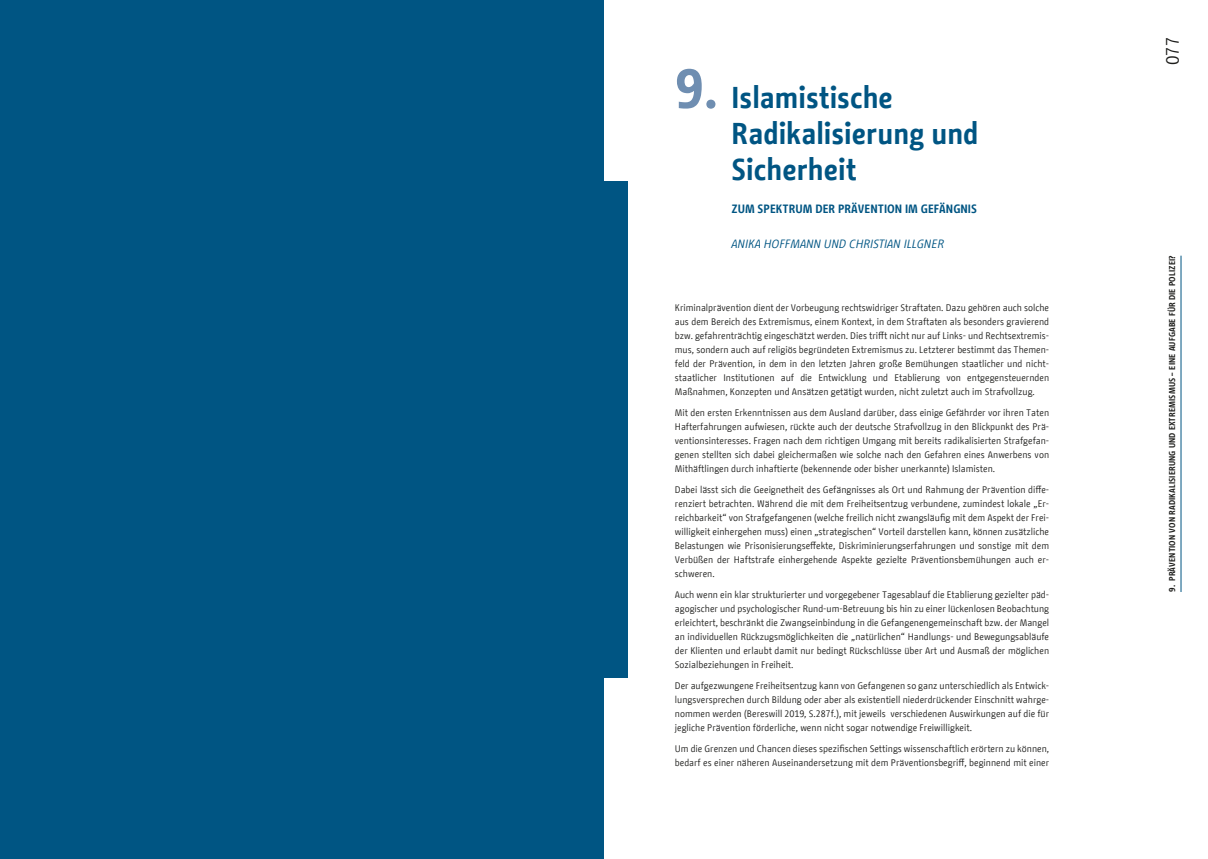
<style>
.page{position:relative;width:1208px;height:859px;background:#fff}
.page>*{position:absolute;margin:0;border:0;box-sizing:border-box;transform-origin:0 0}
._002_Überschrift_Inh{font:700 30px "BMF Change";color:#005583}
.t1{font:18px "BMF Change";color:#1d1d1b}
._002_Überschrift_2_G{font:700 12px "BMF Change";color:#005583}
._002_Überschrift_2_G-2{font:italic 12px "BMF Change";color:#005583}
._002_Fliesstext_9_5{font:9.5px/14px "BMF Change";color:#1d1d1b;text-align:justify}
.t2{font:700 8.5px "BMF Change";letter-spacing:.01em;color:#1d1d1b}
.s1{font-size:55px;color:#6f8eb1}
</style>
<div class="page">
<div style="left:0;top:0;width:604px;height:859px;background:#005583"></div>
<div style="left:582px;top:181px;width:45px;height:496px;background:#005583"></div>
<hr style="left:1180px;top:256px;width:1px;height:336px;background:#005583">
<p class="_002_Überschrift_Inh" style="left:675px;top:76px;width:220px"><span class="s1">9.</span> Islamistische</p>
<p class="_002_Überschrift_Inh" style="left:731px;top:112px;width:248px">Radikalisierung und</p>
<p class="_002_Überschrift_Inh" style="left:731px;top:148px;width:126px">Sicherheit</p>
<p class="_002_Überschrift_2_G" style="left:731px;top:201px;width:247px">ZUM SPEKTRUM DER PRÄVENTION IM GEFÄNGNIS</p>
<p class="_002_Überschrift_2_G-2" style="left:731px;top:236px;width:214px">ANIKA HOFFMANN UND CHRISTIAN ILLGNER</p>
<p class="_002_Fliesstext_9_5" style="left:675px;top:301px;width:376px">Kriminalprävention dient der Vorbeugung rechtswidriger Straftaten. Dazu gehören auch solche aus dem Bereich des Extremismus, einem Kontext, in dem Straftaten als besonders gravierend bzw. gefahrenträchtig eingeschätzt werden. Dies trifft nicht nur auf Links- und Rechtsextremis&shy;mus, sondern auch auf religiös begründeten Extremismus zu. Letzterer bestimmt das Themen&shy;feld der Prävention, in dem in den letzten Jahren große Bemühungen staatlicher und nicht&shy;staatlicher Institutionen auf die Entwicklung und Etablierung von entgegensteuernden Maßnahmen, Konzepten und Ansätzen getätigt wurden, nicht zuletzt auch im Strafvollzug.</p>
<p class="_002_Fliesstext_9_5" style="left:675px;top:406px;width:376px">Mit den ersten Erkenntnissen aus dem Ausland darüber, dass einige Gefährder vor ihren Taten Hafterfahrungen aufwiesen, rückte auch der deutsche Strafvollzug in den Blickpunkt des Prä&shy;ventionsinteresses. Fragen nach dem richtigen Umgang mit bereits radikalisierten Strafgefan&shy;genen stellten sich dabei gleichermaßen wie solche nach den Gefahren eines Anwerbens von Mithäftlingen durch inhaftierte (bekennende oder bisher unerkannte) Islamisten.</p>
<p class="_002_Fliesstext_9_5" style="left:675px;top:483px;width:376px">Dabei lässt sich die Geeignetheit des Gefängnisses als Ort und Rahmung der Prävention diffe&shy;renziert betrachten. Während die mit dem Freiheitsentzug verbundene, zumindest lokale „Er&shy;reichbarkeit“ von Strafgefangenen (welche freilich nicht zwangsläufig mit dem Aspekt der Frei&shy;willigkeit einhergehen muss) einen „strategischen“ Vorteil darstellen kann, können zusätzliche Belastungen wie Prisonisierungseffekte, Diskriminierungserfahrungen und sonstige mit dem Verbüßen der Haftstrafe einhergehende Aspekte gezielte Präventionsbemühungen auch er&shy;schweren.</p>
<p class="_002_Fliesstext_9_5" style="left:675px;top:588px;width:376px">Auch wenn ein klar strukturierter und vorgegebener Tagesablauf die Etablierung gezielter päd&shy;agogischer und psychologischer Rund-um-Betreuung bis hin zu einer lückenlosen Beobachtung erleichtert, beschränkt die Zwangseinbindung in die Gefangenengemeinschaft bzw. der Mangel an individuellen Rückzugsmöglichkeiten die „natürlichen“ Handlungs- und Bewegungsabläufe der Klienten und erlaubt damit nur bedingt Rückschlüsse über Art und Ausmaß der möglichen Sozialbeziehungen in Freiheit.</p>
<p class="_002_Fliesstext_9_5" style="left:675px;top:679px;width:376px">Der aufgezwungene Freiheitsentzug kann von Gefangenen so ganz unterschiedlich als Entwick&shy;lungsversprechen durch Bildung oder aber als existentiell niederdrückender Einschnitt wahrge&shy;nommen werden (Bereswill 2019, S.287f.), mit jeweils verschiedenen Auswirkungen auf die für jegliche Prävention förderliche, wenn nicht sogar notwendige Freiwilligkeit.</p>
<p class="_002_Fliesstext_9_5" style="left:675px;top:742px;width:376px">Um die Grenzen und Chancen dieses spezifischen Settings wissenschaftlich erörtern zu können, bedarf es einer näheren Auseinandersetzung mit dem Präventionsbegriff, beginnend mit einer</p>
<h2 class="t1" style="left:1159px;top:65px;width:30px;rotate:-90deg">077</h2>
<p class="t2" style="left:1166px;top:592px;width:338px;rotate:-90deg">9. PRÄVENTION VON RADIKALISIERUNG UND EXTREMISMUS – EINE AUFGABE FÜR DIE POLIZEI?</p>
</div>
